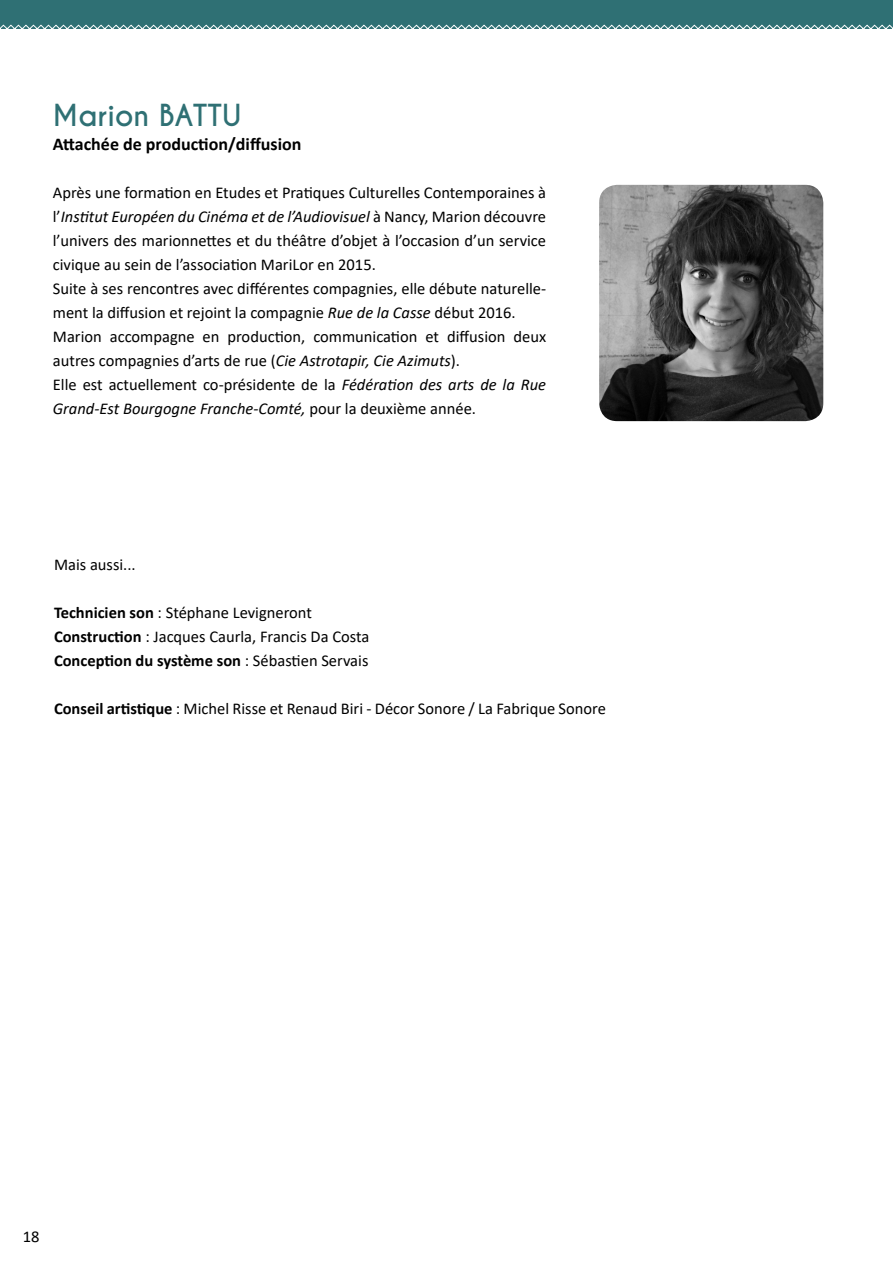
<style>
.page{position:relative;width:893px;height:1263px;background:#fff}
.page>*{position:absolute;margin:0;border:0;box-sizing:border-box;transform-origin:0 0}
.t1{font:700 28.5px "Caviar Dreams";color:#2f7074}
.t2{font:700 18px "Calibri";color:#000}
.t3{font:16.5px/24px "Calibri";color:#000}
.s1{font-style:italic}
.s2{font-weight:700}
</style>
<div class="page">
<div style="left:0;top:0;width:893px;height:29px;background:#2f7074"></div>
<svg style="left:0;top:24px;width:893px;height:5px"></svg>
<img style="left:599px;top:185px;width:224px;height:236px">
<h1 class="t1" style="left:53px;top:98px;width:190px">Marion BATTU</h1>
<p class="t2" style="left:53px;top:132px;width:250px">Attachée de production/diffusion</p>
<p class="t3" style="left:53px;top:180px;width:495px">Après une formation en Etudes et Pratiques Culturelles Contemporaines à l’<span class="s1">Institut Européen du Cinéma et de l’Audiovisuel</span> à Nancy, Marion découvre l’univers des marionnettes et du théâtre d’objet à l’occasion d’un service civique au sein de l’association MariLor en 2015.<br>Suite à ses rencontres avec différentes compagnies, elle débute naturelle&shy;ment la diffusion et rejoint la compagnie <span class="s1">Rue de la Casse</span> début 2016.<br>Marion accompagne en production, communication et diffusion deux autres compagnies d’arts de rue (<span class="s1">Cie Astrotapir, Cie Azimuts</span>).<br>Elle est actuellement co-présidente de la <span class="s1">Fédération des arts de la Rue Grand-Est Bourgogne Franche-Comté,</span> pour la deuxième année.</p>
<p class="t3" style="left:54px;top:552px;width:83px">Mais aussi...</p>
<p class="t3" style="left:54px;top:600px;width:317px"><span class="s2">Technicien son</span> : Stéphane Levigneront<br><span class="s2">Construction</span> : Jacques Caurla, Francis Da Costa<br><span class="s2">Conception du système son</span> : Sébastien Servais</p>
<p class="t3" style="left:54px;top:696px;width:553px"><span class="s2">Conseil artistique</span> : Michel Risse et Renaud Biri - Décor Sonore / La Fabrique Sonore</p>
<p class="t3" style="left:23px;top:1224px;width:18px">18</p>
</div>
